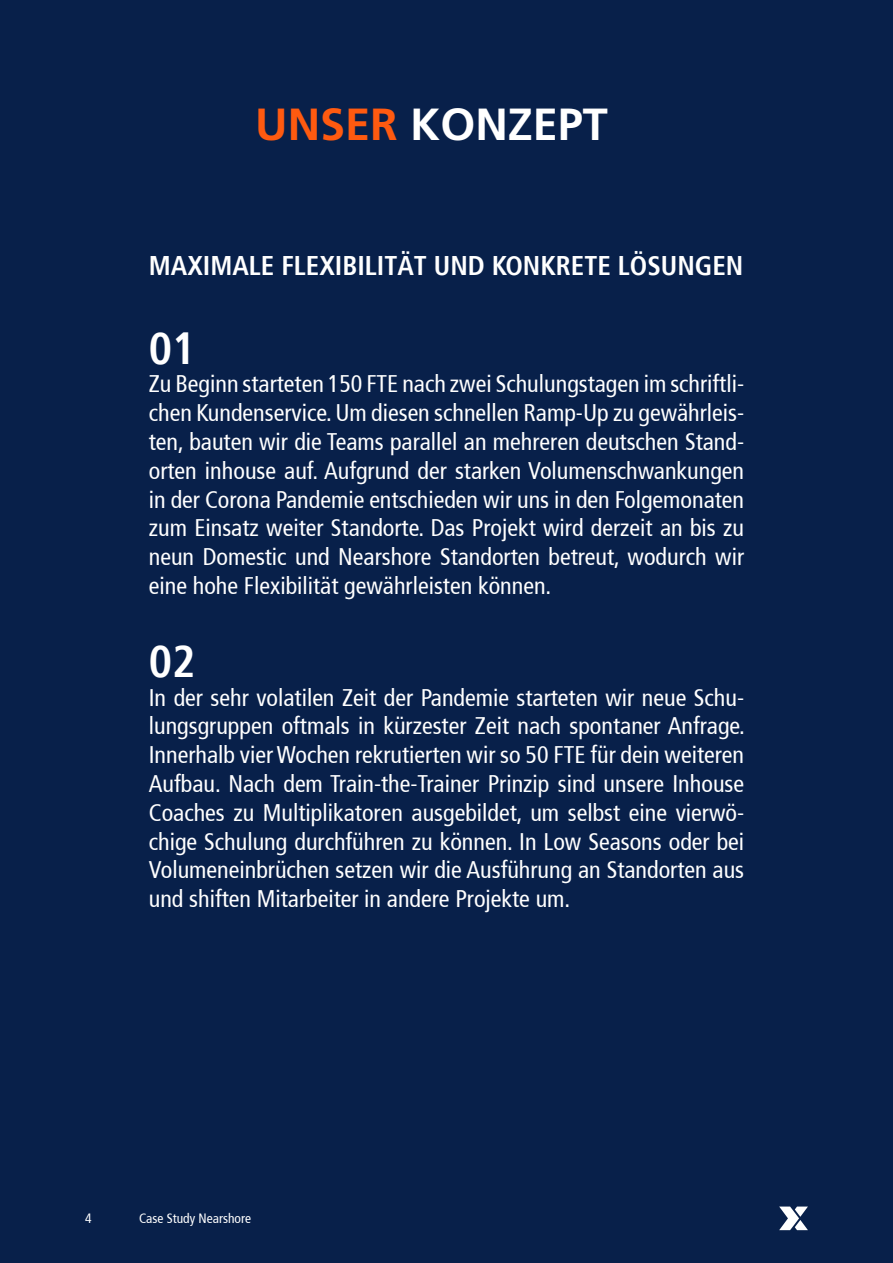
<style>
.page{position:relative;width:893px;height:1263px;background:#08204a}
.page>*{position:absolute;margin:0;border:0;box-sizing:border-box;transform-origin:0 0}
.t1{font:700 45px "Frutiger";color:#fff}
.t2{font:700 condensed 45px "Stroeer Frutiger";color:#fff}
.t3{font:700 condensed 27px "Stroeer Frutiger";color:#fff}
.t4{font:condensed 24px/28.8px "Stroeer Frutiger";color:#fff;text-align:justify}
.t5{font:condensed 13.5px "Stroeer Frutiger";color:#fff}
.s1{color:#ff5a10}
</style>
<div class="page">
<svg style="left:779px;top:1206px;width:29px;height:24px"></svg>
<h1 class="t1" style="left:255px;top:98px;width:354px"><span class="s1">UNSER</span> KONZEPT</h1>
<p class="t3" style="left:149px;top:250px;width:596px">MAXIMALE FLEXIBILITÄT UND KONKRETE LÖSUNGEN</p>
<h1 class="t2" style="left:149px;top:321px;width:48px">01</h1>
<p class="t4" style="left:149px;top:370px;width:597px">Zu Beginn starteten 150 FTE nach zwei Schulungstagen im schriftli&shy;chen Kundenservice. Um diesen schnellen Ramp-Up zu gewährleis&shy;ten, bauten wir die Teams parallel an mehreren deutschen Stand&shy;orten inhouse auf. Aufgrund der starken Volumenschwankungen in der Corona Pandemie entschieden wir uns in den Folgemonaten zum Einsatz weiter Standorte. Das Projekt wird derzeit an bis zu neun Domestic und Nearshore Standorten betreut, wodurch wir eine hohe Flexibilität gewährleisten können.</p>
<h1 class="t2" style="left:149px;top:634px;width:48px">02</h1>
<p class="t4" style="left:149px;top:683px;width:598px">In der sehr volatilen Zeit der Pandemie starteten wir neue Schu&shy;lungsgruppen oftmals in kürzester Zeit nach spontaner Anfrage.<br>Innerhalb vier Wochen rekrutierten wir so 50 FTE für dein weiteren Aufbau. Nach dem Train-the-Trainer Prinzip sind unsere Inhouse Coaches zu Multiplikatoren ausgebildet, um selbst eine vierwö&shy;chige Schulung durchführen zu können. In Low Seasons oder bei Volumeneinbrüchen setzen wir die Ausführung an Standorten aus und shiften Mitarbeiter in andere Projekte um.</p>
<p class="t5" style="left:85px;top:1211px;width:8px">4</p>
<p class="t5" style="left:139px;top:1211px;width:113px">Case Study Nearshore</p>
</div>
